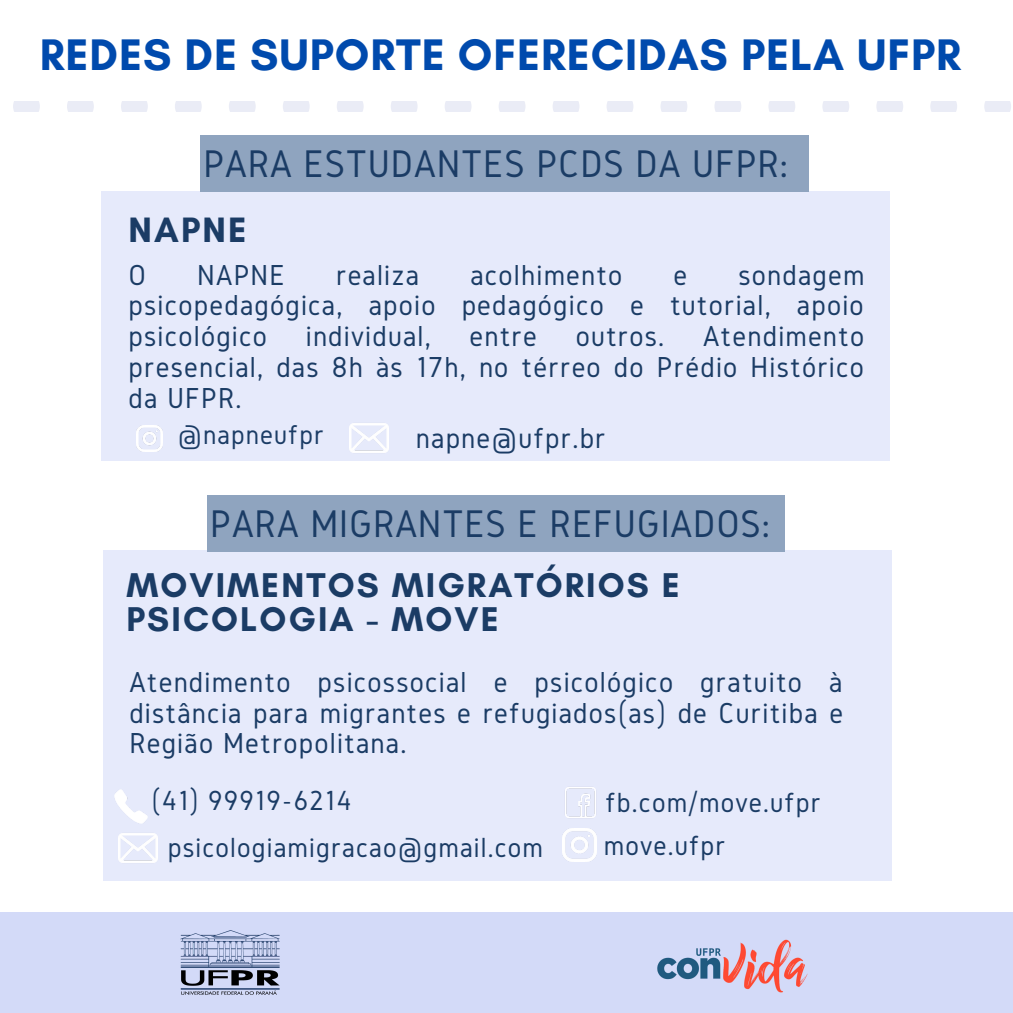
<style>
.page{position:relative;width:1013px;height:1013px;background:#fff}
.page>*{position:absolute;margin:0;border:0;box-sizing:border-box;transform-origin:0 0}
.t1{font:700 45px "Glacial Indifference";letter-spacing:.02em;color:#004aad}
.t2{font:40px "Gidole";letter-spacing:.02em;color:#1b3c65}
.t3{font:700 35.88px "Glacial Indifference";letter-spacing:.06em;color:#1b3c65}
.t4{font:700 35px/33.8px "Glacial Indifference";letter-spacing:.06em;color:#1b3c65}
.t5{font:30px/31px "Gidole";letter-spacing:.04em;color:#1b3c65;text-align:justify}
.t6{font:28.75px "Gidole";letter-spacing:.04em;color:#1b3c65}
.t7{font:28.12px "Gidole";letter-spacing:.04em;color:#1b3c65}
</style>
<div class="page">
<svg style="left:283px;top:101px;width:27px;height:11px"></svg>
<svg style="left:337px;top:101px;width:26px;height:11px"></svg>
<svg style="left:229px;top:101px;width:27px;height:11px"></svg>
<svg style="left:445px;top:101px;width:26px;height:11px"></svg>
<svg style="left:13px;top:101px;width:27px;height:11px"></svg>
<svg style="left:499px;top:101px;width:26px;height:11px"></svg>
<svg style="left:67px;top:101px;width:27px;height:11px"></svg>
<svg style="left:121px;top:101px;width:27px;height:11px"></svg>
<svg style="left:175px;top:101px;width:27px;height:11px"></svg>
<svg style="left:391px;top:101px;width:26px;height:11px"></svg>
<svg style="left:822px;top:101px;width:27px;height:11px"></svg>
<svg style="left:876px;top:101px;width:27px;height:11px"></svg>
<svg style="left:930px;top:101px;width:27px;height:11px"></svg>
<svg style="left:984px;top:101px;width:27px;height:11px"></svg>
<svg style="left:768px;top:101px;width:27px;height:11px"></svg>
<svg style="left:607px;top:101px;width:26px;height:11px"></svg>
<svg style="left:660px;top:101px;width:27px;height:11px"></svg>
<svg style="left:553px;top:101px;width:26px;height:11px"></svg>
<svg style="left:714px;top:101px;width:27px;height:11px"></svg>
<div style="left:0;top:911px;width:1012px;height:101px;background:#d3daf8"></div>
<div style="left:103px;top:551px;width:788px;height:330px;background:#e6eafb"></div>
<div style="left:101px;top:191px;width:789px;height:269px;background:#e6eafb"></div>
<div style="left:200px;top:135px;width:608px;height:57px;background:#8fa4bf"></div>
<img style="left:136px;top:425px;width:27px;height:26px">
<img style="left:349px;top:423px;width:39px;height:30px">
<img style="left:562px;top:828px;width:34px;height:33px">
<img style="left:118px;top:833px;width:40px;height:30px">
<img style="left:114px;top:789px;width:34px;height:35px">
<img style="left:565px;top:787px;width:31px;height:31px">
<div style="left:207px;top:495px;width:577px;height:56px;background:#8fa4bf"></div>
<img style="left:181px;top:930px;width:98px;height:64px">
<img style="left:657px;top:939px;width:151px;height:53px">
<h1 class="t1" style="left:40px;top:27px;width:922px">REDES DE SUPORTE OFERECIDAS PELA UFPR</h1>
<h2 class="t2" style="left:203px;top:142px;width:586px">PARA ESTUDANTES PCDS DA UFPR:</h2>
<p class="t3" style="left:129px;top:207px;width:120px">NAPNE</p>
<p class="t5" style="left:129px;top:258px;width:19px">O</p>
<p class="t5" style="left:197px;top:258px;width:89px">NAPNE</p>
<p class="t5" style="left:336px;top:258px;width:85px">realiza</p>
<p class="t5" style="left:470px;top:258px;width:153px">acolhimento</p>
<p class="t5" style="left:673px;top:258px;width:15px">e</p>
<p class="t5" style="left:129px;top:258px;width:737px;text-indent:610px">sondagem psicopedagógica, apoio pedagógico e tutorial, apoio psicológico</p>
<p class="t5" style="left:129px;top:320px;width:737px;text-indent:574px">Atendimento presencial, das 8h às 17h, no térreo do Prédio Histórico da UFPR.</p>
<p class="t5" style="left:416px;top:422px;width:191px">napne@ufpr.br</p>
<p class="t5" style="left:306px;top:320px;width:126px">individual,</p>
<p class="t5" style="left:469px;top:320px;width:69px">entre</p>
<p class="t5" style="left:575px;top:320px;width:90px">outros.</p>
<p class="t7" style="left:178px;top:419px;width:147px">@napneufpr</p>
<h2 class="t2" style="left:210px;top:501px;width:561px">PARA MIGRANTES E REFUGIADOS:</h2>
<p class="t4" style="left:126px;top:568px;width:555px">MOVIMENTOS MIGRATÓRIOS E<br>PSICOLOGIA - MOVE</p>
<p class="t5" style="left:129px;top:665px;width:715px">Atendimento psicossocial e psicológico gratuito à distância para migrantes e refugiados(as) de Curitiba e Região Metropolitana.</p>
<p class="t6" style="left:605px;top:786px;width:217px">fb.com/move.ufpr</p>
<p class="t6" style="left:168px;top:831px;width:377px">psicologiamigracao@gmail.com</p>
<p class="t6" style="left:604px;top:829px;width:123px">move.ufpr</p>
<p class="t6" style="left:151px;top:784px;width:202px">(41) 99919-6214</p>
</div>
